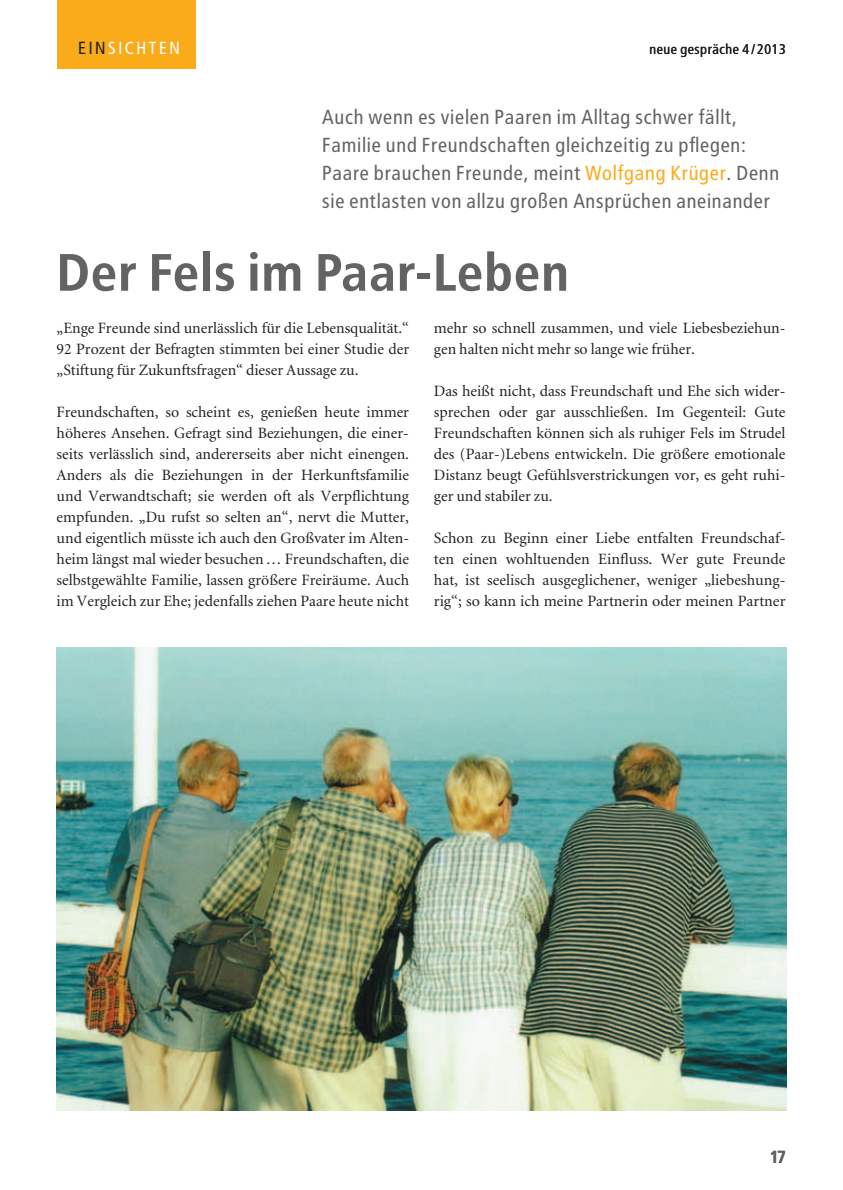
<style>
.page{position:relative;width:843px;height:1190px;background:#fff}
.page>*{position:absolute;margin:0;border:0;box-sizing:border-box;transform-origin:0 0}
.t1{font:700 52.5px "Transit";color:#636366}
.t2{font:20.3px/28px "Transit";color:#636366}
.t3{font:17.5px "Transit";letter-spacing:.1em;color:#fff}
.t4{font:700 17.5px "Transit";color:#636366}
.t5{font:15.75px/21px "Minion";color:#231f20;text-align:justify}
.t6{font:14px "Transit";color:#231f20}
.s1{color:#231f20}
.s2{color:#faab1a}
</style>
<div class="page">
<div style="left:57px;top:0;width:138px;height:69px;background:#faab1a"></div>
<img style="left:57px;top:648px;width:729px;height:462px">
<p class="t3" style="left:78px;top:40px;width:104px"><span class="s1">EIN</span>SICHTEN</p>
<p class="t6" style="left:649px;top:43px;width:138px">neue gespräche 4 /2013</p>
<p class="t2" style="left:322px;top:104px;width:459px">Auch wenn es vielen Paaren im Alltag schwer fällt, Familie und Freundschaften gleichzeitig zu pflegen:<br>Paare brauchen Freunde, meint <span class="s2">Wolfgang Krüger</span>. Denn sie entlasten von allzu großen Ansprüchen aneinander</p>
<h1 class="t1" style="left:57px;top:250px;width:515px">Der Fels im Paar-Leben</h1>
<p class="t5" style="left:57px;top:318px;width:354px">„Enge Freunde sind unerlässlich für die Lebensqualität.“ 92 Prozent der Befragten stimmten bei einer Studie der „Stiftung für Zukunftsfragen“ dieser Aussage zu.</p>
<p class="t5" style="left:57px;top:402px;width:354px">Freundschaften, so scheint es, genießen heute immer höheres Ansehen. Gefragt sind Beziehungen, die einer&shy;seits verlässlich sind, andererseits aber nicht einengen.<br>Anders als die Beziehungen in der Herkunftsfamilie und Verwandtschaft; sie werden oft als Verpflichtung empfunden. „Du rufst so selten an“, nervt die Mutter, und eigentlich müsste ich auch den Großvater im Alten&shy;heim längst mal wieder besuchen … Freundschaften, die selbstgewählte Familie, lassen größere Freiräume. Auch im Vergleich zur Ehe; jedenfalls ziehen Paare heute nicht</p>
<p class="t5" style="left:434px;top:318px;width:353px">mehr so schnell zusammen, und viele Liebesbeziehun&shy;gen halten nicht mehr so lange wie früher.</p>
<p class="t5" style="left:434px;top:381px;width:353px">Das heißt nicht, dass Freundschaft und Ehe sich wider&shy;sprechen oder gar ausschließen. Im Gegenteil: Gute Freundschaften können sich als ruhiger Fels im Strudel des (Paar-)Lebens entwickeln. Die größere emotionale Distanz beugt Gefühlsverstrickungen vor, es geht ruhi&shy;ger und stabiler zu.</p>
<p class="t5" style="left:434px;top:528px;width:353px">Schon zu Beginn einer Liebe entfalten Freundschaf&shy;ten einen wohltuenden Einfluss. Wer gute Freunde hat, ist seelisch ausgeglichener, weniger „liebeshung&shy;rig“; so kann ich meine Partnerin oder meinen Partner</p>
<p class="t4" style="left:770px;top:1149px;width:18px">17</p>
</div>
